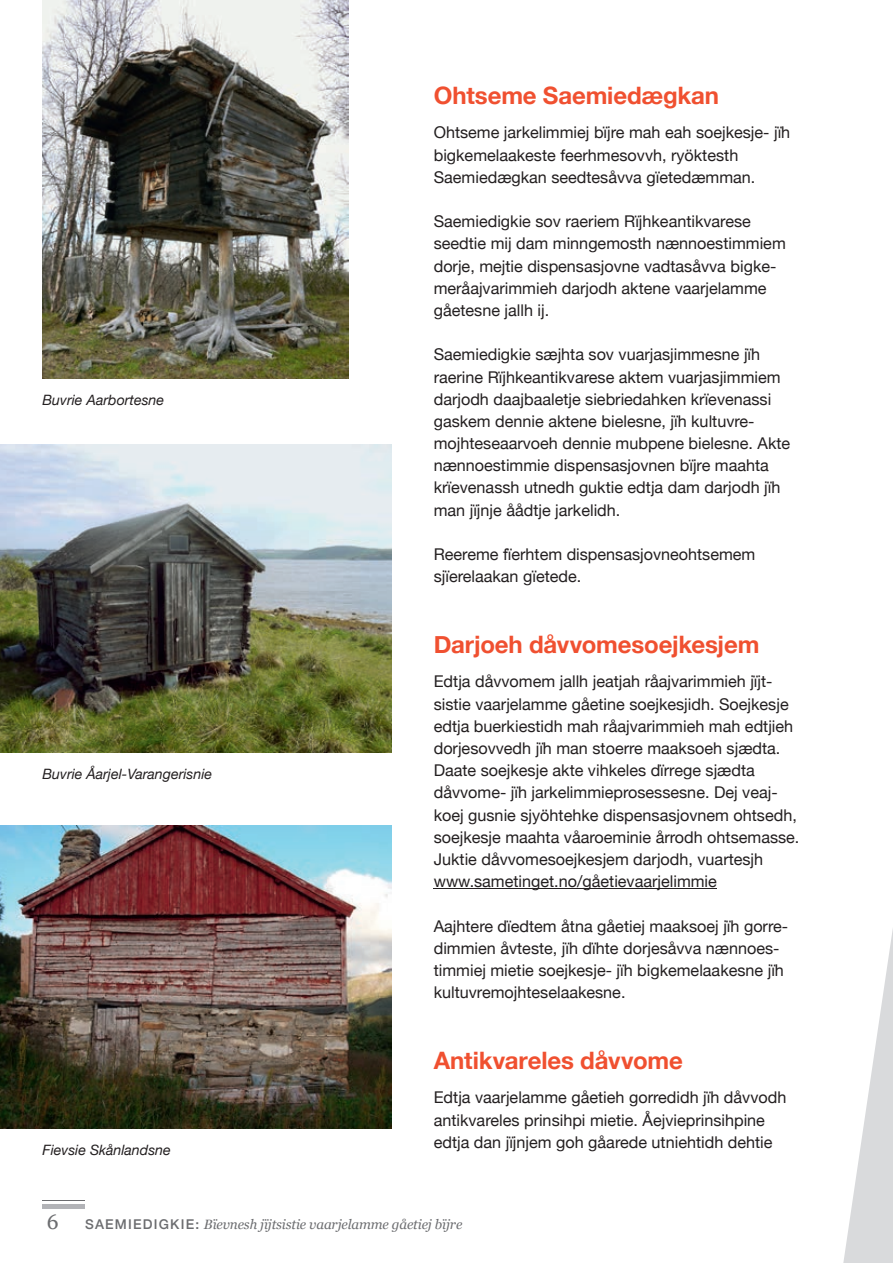
<style>
.page{position:relative;width:893px;height:1263px;background:#fff}
.page>*{position:absolute;margin:0;border:0;box-sizing:border-box;transform-origin:0 0}
.t1{font:700 24px "Helvetica Neue";letter-spacing:-.005em;color:#f05030}
.t2{font:21px "Georgia";color:#6c6d70}
.t3{font:16.2px/22.2px "Helvetica Neue";color:#231f20}
.t4{font:italic 14.25px "Helvetica Neue";color:#231f20}
.t5{font:italic 13.5px "Georgia";letter-spacing:-.01em;color:#6c6d70}
.s1{font-family:"Helvetica Neue";font-weight:500;font-style:normal}
</style>
<div class="page">
<hr style="left:43px;top:1200px;width:42px;height:1px;background:#6c6d70">
<hr style="left:43px;top:1204px;width:42px;height:4px;background:#b2b3b7">
<hr style="left:434px;top:888px;width:283px;height:1px;background:#231f20">
<img style="left:0;top:826px;width:391px;height:303px">
<img style="left:0;top:444px;width:391px;height:308px">
<img style="left:43px;top:0;width:306px;height:378px">
<svg style="left:843px;top:929px;width:50px;height:334px"></svg>
<p class="t4" style="left:43px;top:389px;width:123px">Buvrie Aarbortesne</p>
<p class="t4" style="left:43px;top:763px;width:171px">Buvrie Åarjel-Varangerisnie</p>
<p class="t4" style="left:43px;top:1140px;width:130px">Fievsie Skånlandsne</p>
<h1 class="t1" style="left:434px;top:77px;width:287px">Ohtseme Saemiedægkan</h1>
<p class="t3" style="left:434px;top:122px;width:358px">Ohtseme jarkelimmiej bïjre mah eah soejkesje- jïh bigkemelaakeste feerhmesovvh, ryöktesth<br>Saemie dægkan seedtesåvva gïetedæmman.</p>
<p class="t3" style="left:434px;top:211px;width:354px">Saemiedigkie sov raeriem Rïjhkeantikvarese seedtie mij dam minngemosth nænnoestimmiem dorje, mejtie dispensasjovne vadtasåvva bigke&shy;meråajvarimmieh darjodh aktene vaarjelamme gåetesne jallh ij.</p>
<p class="t3" style="left:434px;top:344px;width:358px">Saemiedigkie sæjhta sov vuarjasjimmesne jïh raerine Rïjhkeantikvarese aktem vuarjasjimmiem darjodh daajbaaletje siebriedahken krïevenassi gaskem dennie aktene bielesne, jïh kultuvre&shy;mojhteseaarvoeh dennie mubpene bielesne. Akte nænnoestimmie dispensasjovnen bïjre maahta krïevenassh utnedh guktie edtja dam darjodh jïh man jïjnje åådtje jarkelidh.</p>
<p class="t3" style="left:434px;top:544px;width:323px">Reereme fïerhtem dispensasjovneohtsemem sjïerelaakan gïetede.</p>
<h1 class="t1" style="left:434px;top:626px;width:327px">Darjoeh dåvvomesoejkesjem</h1>
<p class="t3" style="left:434px;top:671px;width:367px">Edtja dåvvomem jallh jeatjah råajvarimmieh jïjt&shy;sistie vaarjelamme gåetine soejkesjidh. Soejkesje edtja buerkiestidh mah råajvarimmieh mah edtjieh dorjesovvedh jïh man stoerre maaksoeh sjædta.<br>Daate soejkesje akte vihkeles dïrrege sjædta dåvvome- jïh jarkelimmieprosessesne. Dej veaj&shy;koej gusnie sjyöhtehke dispensasjovnem ohtsedh, soejkesje maahta våaroeminie årrodh ohtsemasse.<br>Juktie dåvvomesoejkesjem darjodh, vuartesjh www.sametinget.no/gåetievaarjelimmie</p>
<p class="t3" style="left:434px;top:916px;width:356px">Aajhtere dïedtem åtna gåetiej maaksoej jïh gorre&shy;dimmien åvteste, jïh dïhte dorjesåvva nænnoes&shy;timmiej mietie soejkesje- jïh bigkemelaakesne jïh kultuvremojhteselaakesne.</p>
<h1 class="t1" style="left:434px;top:1042px;width:251px">Antikvareles dåvvome</h1>
<p class="t3" style="left:434px;top:1087px;width:354px">Edtja vaarjelamme gåetieh gorredidh jïh dåvvodh antikvareles prinsihpi mietie. Åejvieprinsihpine edtja dan jïjnjem goh gåarede utniehtidh dehtie</p>
<p class="t2" style="left:47px;top:1206px;width:13px">6</p>
<p class="t5" style="left:85px;top:1214px;width:379px"><span class="s1">SAEMIEDIGKIE:</span> Bïevnesh jïjtsistie vaarjelamme gåetiej bïjre</p>
</div>
